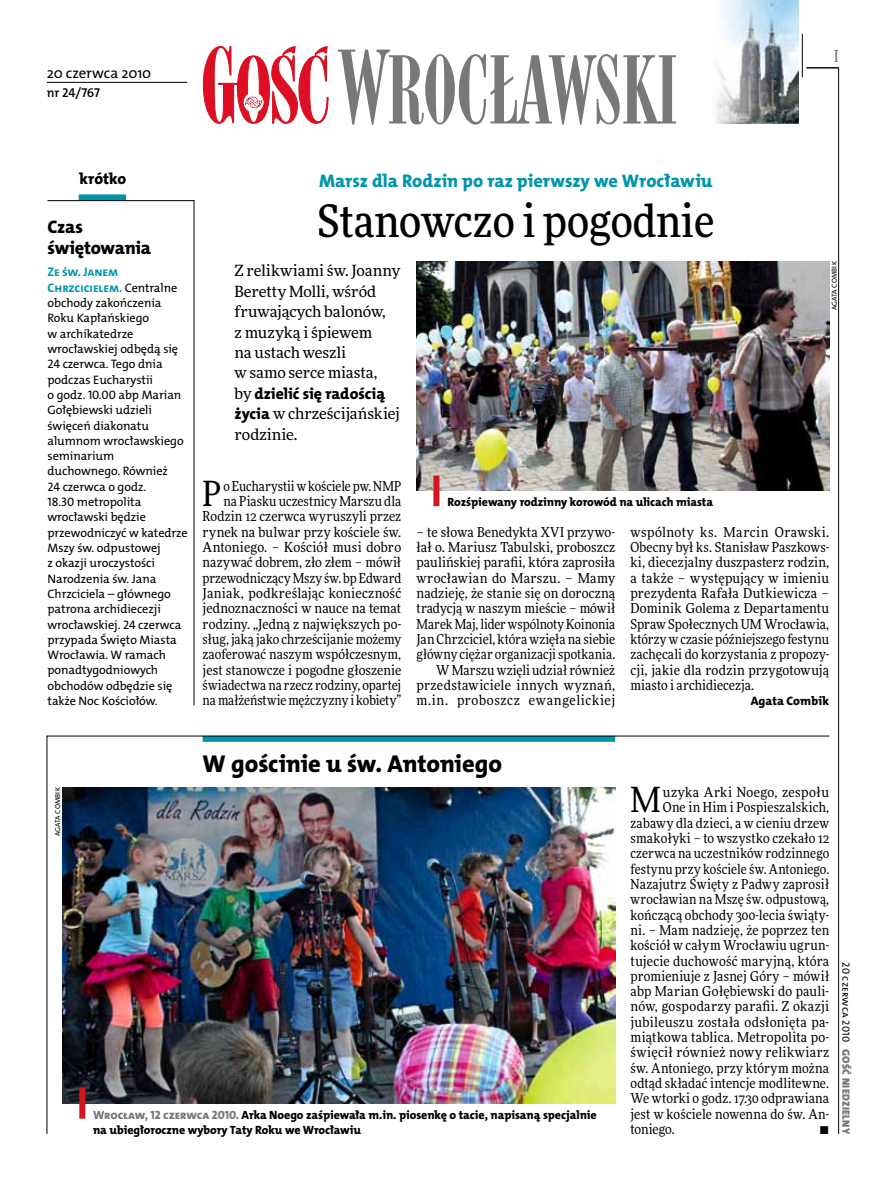
<style>
.page{position:relative;width:893px;height:1191px;background:#fff}
.page>*{position:absolute;margin:0;border:0;box-sizing:border-box;transform-origin:0 0}
.t1{font:500 45px "Freeday Narrow";color:#000}
.t2{font:34.8px "Freeday Narrow News";color:#000}
.t3{font:24.45px "The Mix HP8 Ex Bld";letter-spacing:-.005em;color:#000}
.t4{font:18.3px "The Mix HP8 Ex Bld";letter-spacing:-.005em;color:#0096aa}
.t5{font:18.3px/21.6px "The Mix HP8 Ex Bld";letter-spacing:-.015em;color:#000}
.t6{font:500 16.5px "Freeday Narrow";color:#787779;scale:.9 1}
.t7{font:15.75px "The Mix HP8 Ex Bld";letter-spacing:-.005em;color:#000}
.t8{font:15.45px/20.4px "Freeday News";letter-spacing:-.005em;color:#000}
.t9{font:14.85px "The Mix HP5 Plain";letter-spacing:-.01em;color:#000}
.t10{font:13.65px/15.3px "Freeday Narrow News";letter-spacing:.01em;color:#000;text-align:right}
.t11{font:13.65px "Freeday Narrow News";letter-spacing:.03em;color:#000}
.t12{font:13.65px "Freeday Narrow News";letter-spacing:-.01em;color:#000}
.t13{font:12.9px "The Mix HP6 Se Bld";letter-spacing:-.01em;color:#000}
.t14{font:12.6px/15.3px "The Mix HP7 Bld";letter-spacing:-.01em;color:#0096aa}
.t15{font:12.3px/15.3px "The Mix HP5 Plain";letter-spacing:-.005em;color:#000}
.t16{font:12.3px "The Mix HP8 Ex Bld";letter-spacing:.005em;color:#000}
.t17{font:12px/15.3px "The Mix HP8 Ex Bld";letter-spacing:-.005em;color:#000}
.t18{font:10.5px "The Mix HP9 Blk";letter-spacing:.025em;color:#787779}
.t19{font:10.5px "The Mix HP5 Plain";color:#000}
.t20{font:7.2px "The Mix HP5 Plain";letter-spacing:.01em;color:#000}
.s1{font-family:"The Mix HP5 Plain";font-size:12.3px;color:#000}
.s2{font-family:"Freeday News";font-size:15.45px}
.s3{font-family:"The Mix HP8 Ex Bld";font-size:15.75px}
.s4{color:#787779}
</style>
<div class="page">
<hr style="left:838px;top:68px;width:1px;height:1066px;background:#000">
<hr style="left:802px;top:34px;width:1px;height:43px;background:#000">
<svg style="left:47px;top:735px;width:783px;height:399px"></svg>
<hr style="left:806px;top:68px;width:33px;height:1px;background:#000">
<svg style="left:203px;top:46px;width:125px;height:78px"></svg>
<svg style="left:338px;top:50px;width:338px;height:75px"></svg>
<img style="left:716px;top:0;width:82px;height:123px">
<hr style="left:47px;top:82px;width:140px;height:1px;background:#000">
<img style="left:62px;top:787px;width:553px;height:316px">
<div style="left:79px;top:1088px;width:6px;height:30px;background:#d3151f"></div>
<img style="left:416px;top:261px;width:413px;height:230px">
<div style="left:433px;top:475px;width:6px;height:31px;background:#d3151f"></div>
<div style="left:79px;top:194px;width:47px;height:6px;background:#0096aa"></div>
<svg style="left:47px;top:200px;width:147px;height:506px"></svg>
<p class="t9" style="left:47px;top:63px;width:106px">20 czerwca 2010</p>
<p class="t13" style="left:47px;top:85px;width:55px">nr 24/767</p>
<p class="t6" style="left:834px;top:46px;width:6px">I</p>
<p class="t7" style="left:79px;top:168px;width:48px">krótko</p>
<h3 class="t5" style="left:48px;top:216px;width:105px">Czas świętowania</h3>
<p class="t14" style="left:48px;top:265px;width:131px">Ze św. Janem<br>Chrzcicielem. <span class="s1">Centralne</span></p>
<p class="t15" style="left:48px;top:295px;width:142px">obchody zakończenia<br>Roku Kapłańskiego<br>w archikatedrze wrocławskiej odbędą się<br>24 czerwca. Tego dnia podczas Eucharystii<br>o godz. 10.00 abp Marian<br>Gołębiewski udzieli święceń diakonatu alumnom wrocławskiego seminarium duchownego. Również<br>24 czerwca o godz.<br>18.30 metropolita wrocławski będzie przewodniczyć w katedrze<br>Mszy św. odpustowej<br>z okazji uroczystości<br>Narodzenia św. Jana<br>Chrzciciela – głównego patrona archidiecezji wrocławskiej. 24 czerwca przypada Święto Miasta<br>Wrocławia. W ramach ponadtygodniowych obchodów odbędzie się także Noc Kościołów.</p>
<h3 class="t4" style="left:319px;top:169px;width:395px">Marsz dla Rodzin po raz pierwszy we Wrocławiu</h3>
<h1 class="t1" style="left:317px;top:193px;width:398px">Stanowczo i pogodnie</h1>
<p class="t8" style="left:234px;top:260px;width:167px">Z relikwiami św. Joanny<br>Beretty Molli, wśród fruwających balonów,<br>z muzyką i śpiewem<br>na ustach weszli<br>w samo serce miasta,</p>
<p class="t7" style="left:234px;top:383px;width:152px"><span class="s2">by</span> dzielić się radością</p>
<p class="t8" style="left:234px;top:403px;width:167px"><span class="s3">życia</span> w chrześcijańskiej rodzinie.</p>
<p class="t20" style="left:830px;top:310px;width:51px;rotate:-90deg">Agata Combik</p>
<p class="t10" style="left:203px;top:478px;width:200px">o Eucharystii w kościele pw. NMP<br>na Piasku uczestnicy Marszu dla Rodzin 12 czerwca wyruszyli przez rynek na bulwar przy kościele św.<br>Antoniego. – Kościół musi dobro nazywać dobrem, zło złem – mówił przewodniczący Mszy św. bp Edward Janiak, podkreślając konieczność jednoznaczności w nauce na temat rodziny. „Jedną z największych po&shy;sług, jaką jako chrześcijanie możemy zaoferować naszym współczesnym, jest stanowcze i pogodne głoszenie świadectwa na rzecz rodziny, opartej na małżeństwie mężczyzny i kobiety”</p>
<h2 class="t2" style="left:203px;top:472px;width:20px">P</h2>
<p class="t17" style="left:448px;top:494px;width:267px">Rozśpiewany rodzinny korowód na ulicach miasta</p>
<p class="t10" style="left:417px;top:524px;width:200px">– te słowa Benedykta XVI przywo&shy;łał o. Mariusz Tabulski, proboszcz paulińskiej parafii, która zaprosiła wrocławian do Marszu. – Mamy nadzieję, że stanie się on doroczną tradycją w naszym mieście – mówił Marek Maj, lider wspólnoty Koinonia Jan Chrzciciel, która wzięła na siebie główny ciężar organizacji spotkania.<br>W Marszu wzięli udział również przedstawiciele innych wyznań, m.in. proboszcz ewangelickiej</p>
<p class="t10" style="left:630px;top:524px;width:200px;text-align:justify">wspólnoty ks. Marcin Orawski.<br>Obecny był ks. Stanisław Paszkows&shy;ki, diecezjalny duszpasterz rodzin, a także – występujący w imieniu prezydenta Rafała Dutkiewicza – Dominik Golema z Departamentu Spraw Społecznych UM Wrocławia, którzy w czasie późniejszego festynu zachęcali do korzystania z propozy&shy;cji, jakie dla rodzin przygotowują miasto i archidiecezja.</p>
<p class="t16" style="left:751px;top:693px;width:80px">Agata Combik</p>
<h3 class="t3" style="left:203px;top:747px;width:301px">W gościnie u św. Antoniego</h3>
<p class="t20" style="left:53px;top:836px;width:51px;rotate:-90deg">Agata Combik</p>
<p class="t17" style="left:93px;top:1107px;width:505px"><span class="s4">Wrocław, 12 czerwca 2010.</span> Arka Noego zaśpiewała m.in. piosenkę o tacie, napisaną specjalnie na ubiegłoroczne wybory Taty Roku we Wrocławiu</p>
<h2 class="t2" style="left:630px;top:778px;width:32px">M</h2>
<p class="t11" style="left:663px;top:784px;width:168px">uzyka Arki Noego, zespołu</p>
<p class="t10" style="left:663px;top:799px;width:168px">One in Him i Pospieszalskich,</p>
<p class="t10" style="left:630px;top:815px;width:200px">zabawy dla dzieci, a w cieniu drzew</p>
<p class="t10" style="left:630px;top:830px;width:200px">smakołyki – to wszystko czekało 12</p>
<p class="t10" style="left:630px;top:845px;width:200px">czerwca na uczestników rodzinnego</p>
<p class="t10" style="left:630px;top:861px;width:200px">festynu przy kościele św. Antoniego.</p>
<p class="t10" style="left:630px;top:876px;width:200px">Nazajutrz Święty z Padwy zaprosił</p>
<p class="t10" style="left:630px;top:891px;width:200px">wrocławian na Mszę św. odpustową,</p>
<p class="t10" style="left:630px;top:907px;width:200px">kończącą obchody 300-lecia świąty-</p>
<p class="t10" style="left:630px;top:922px;width:200px">ni. – Mam nadzieję, że poprzez ten</p>
<p class="t10" style="left:630px;top:937px;width:200px">kościół w całym Wrocławiu ugrun-</p>
<p class="t10" style="left:630px;top:953px;width:200px">tujecie duchowość maryjną, która</p>
<p class="t10" style="left:630px;top:968px;width:200px">promieniuje z Jasnej Góry – mówił</p>
<p class="t10" style="left:630px;top:983px;width:200px">abp Marian Gołębiewski do pauli-</p>
<p class="t10" style="left:630px;top:998px;width:200px">nów, gospodarzy parafii. Z okazji</p>
<p class="t10" style="left:630px;top:1014px;width:200px">jubileuszu została odsłonięta pa-</p>
<p class="t10" style="left:630px;top:1029px;width:200px">miątkowa tablica. Metropolita po-</p>
<p class="t10" style="left:630px;top:1044px;width:200px">święcił również nowy relikwiarz</p>
<p class="t10" style="left:630px;top:1060px;width:200px">św. Antoniego, przy którym można</p>
<p class="t10" style="left:630px;top:1075px;width:200px">odtąd składać intencje modlitewne.</p>
<p class="t10" style="left:630px;top:1090px;width:200px">We wtorki o godz. 17.30 odprawiana</p>
<p class="t10" style="left:630px;top:1106px;width:200px">jest w kościele nowenna do św. An-</p>
<p class="t12" style="left:630px;top:1120px;width:46px">toniego.</p>
<p class="t10" style="left:819px;top:1121px;width:11px">•</p>
<p class="t19" style="left:853px;top:962px;width:81px;rotate:90deg">20 czerwca 2010</p>
<p class="t18" style="left:853px;top:1049px;width:86px;rotate:90deg">Gość Niedzielny</p>
</div>
